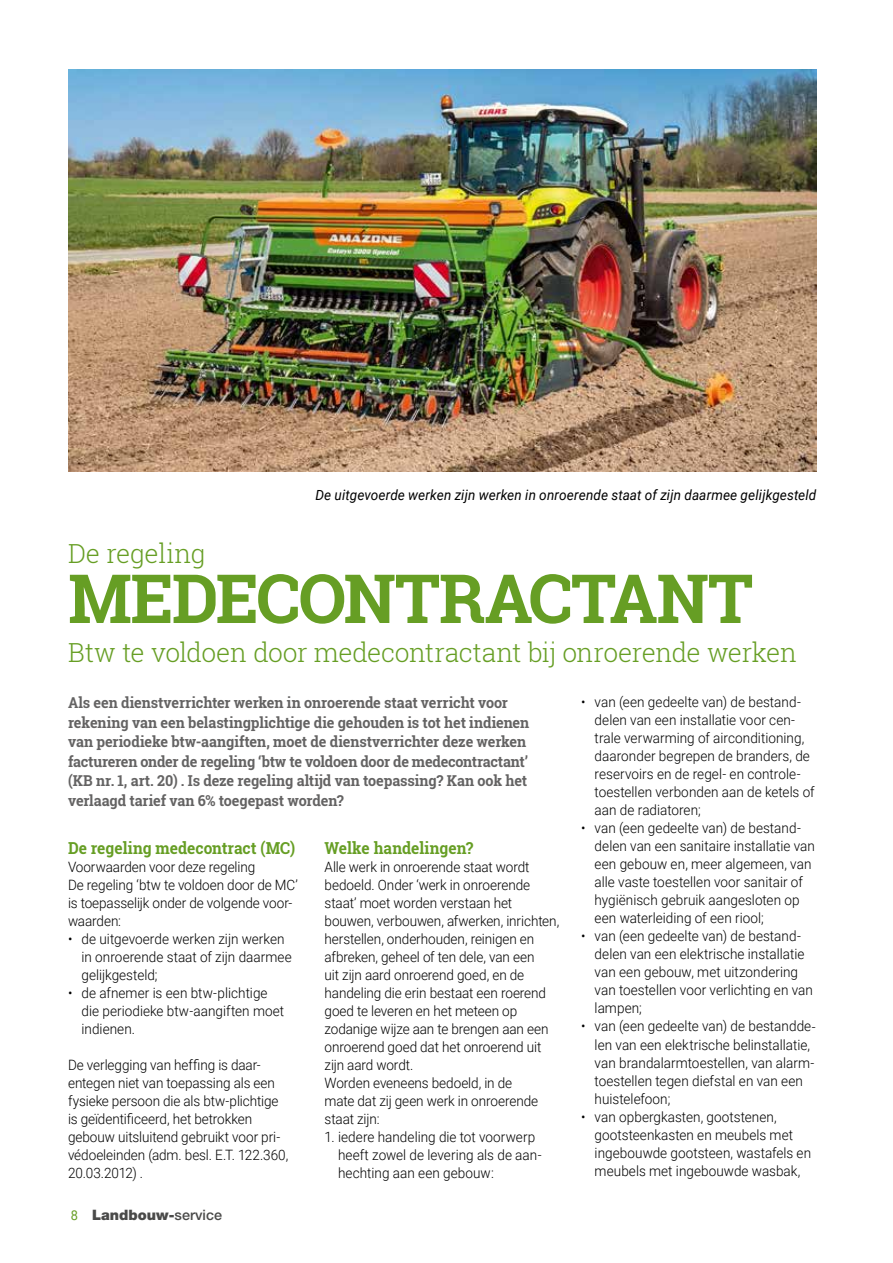
<style>
.page{position:relative;width:893px;height:1263px;background:#fff}
.page>*{position:absolute;margin:0;border:0;box-sizing:border-box;transform-origin:0 0}
.t1{font:700 67.8px "Roboto Slab";letter-spacing:-.03em;color:#669e24}
.t2{font:300 26.25px "Roboto Slab";letter-spacing:-.015em;color:#669e24}
.t3{font:700 16.5px "Roboto Slab";color:#669e24;scale:.94 1}
.t4{font:700 15px/19.5px "Roboto Slab";letter-spacing:-.01em;color:#646363;scale:.96 1}
.t5{font:900 14.4px "Helvetica Neue LT Std";color:#4a4a49}
.t6{font:300 14.25px/18px "Roboto";color:#000;scale:.95 1}
.t7{font:italic 14.25px "Roboto";letter-spacing:.01em;color:#000;scale:.95 1}
.s1{font-family:"Roboto";font-weight:400;font-size:13.5px;color:#669e24}
.s2{font-weight:500}
</style>
<div class="page">
<img style="left:68px;top:70px;width:748px;height:402px">
<h2 class="t2" style="left:68px;top:535px;width:139px">De regeling</h2>
<p class="t7" style="left:315px;top:485px;width:529px">De uitgevoerde werken zijn werken in onroerende staat of zijn daarmee gelijkgesteld</p>
<h1 class="t1" style="left:68px;top:552px;width:687px">MEDECONTRACTANT</h1>
<h2 class="t2" style="left:68px;top:634px;width:730px">Btw te voldoen door medecontractant bij onroerende werken</h2>
<p class="t4" style="left:68px;top:693px;width:482px">Als een dienstverrichter werken in onroerende staat verricht voor rekening van een belastingplichtige die gehouden is tot het indienen van periodieke btw-aangiften, moet de dienstverrichter deze werken factureren onder de regeling ‘btw te voldoen door de medecontractant’ (KB nr. 1, art. 20) . Is deze regeling altijd van toepassing? Kan ook het verlaagd tarief van 6% toegepast worden?</p>
<p class="t3" style="left:68px;top:837px;width:243px">De regeling medecontract (MC)</p>
<p class="t6" style="left:68px;top:858px;width:244px">Voorwaarden voor deze regeling<br>De regeling ‘btw te voldoen door de MC’ is toepasselijk onder de volgende voor&shy;waarden:</p>
<p class="t6" style="left:82px;top:930px;width:223px;text-indent:-13px">• de uitgevoerde werken zijn werken in onroerende staat of zijn daarmee gelijkgesteld;</p>
<p class="t6" style="left:82px;top:984px;width:215px;text-indent:-14px">• de afnemer is een btw-plichtige die periodieke btw-aangiften moet indienen.</p>
<p class="t6" style="left:68px;top:1056px;width:233px">De verlegging van heffing is daar&shy;entegen niet van toepassing als een fysieke persoon die als btw-plichtige is geïdentificeerd, het betrokken gebouw uitsluitend gebruikt voor pri&shy;védoeleinden (adm. besl. E.T. 122.360, 20.03.2012) .</p>
<p class="t3" style="left:325px;top:837px;width:160px">Welke handelingen?</p>
<p class="t6" style="left:325px;top:858px;width:249px">Alle werk in onroerende staat wordt bedoeld. Onder ‘werk in onroerende staat’ moet worden verstaan het bouwen, verbouwen, afwerken, inrichten, herstellen, onderhouden, reinigen en afbreken, geheel of ten dele, van een<br>uit zijn aard onroerend goed, en de handeling die erin bestaat een roerend goed te leveren en het meteen op zodanige wijze aan te brengen aan een onroerend goed dat het onroerend uit zijn aard wordt.<br>Worden eveneens bedoeld, in de<br>mate dat zij geen werk in onroerende staat zijn:</p>
<p class="t6" style="left:338px;top:1128px;width:216px;text-indent:-13px">1. iedere handeling die tot voorwerp heeft zowel de levering als de aan&shy;hechting aan een gebouw:</p>
<p class="t5" style="left:71px;top:1206px;width:153px"><span class="s1">8</span> Landbouw-<span class="s2">service</span></p>
<p class="t6" style="left:595px;top:693px;width:233px;text-indent:-13px">• van (een gedeelte van) de bestand&shy;delen van een installatie voor cen&shy;trale verwarming of airconditioning, daaronder begrepen de branders, de reservoirs en de regel- en controle&shy;toestellen verbonden aan de ketels of aan de radiatoren;</p>
<p class="t6" style="left:595px;top:819px;width:233px;text-indent:-13px">• van (een gedeelte van) de bestand&shy;delen van een sanitaire installatie van een gebouw en, meer algemeen, van alle vaste toestellen voor sanitair of hygiënisch gebruik aangesloten op een waterleiding of een riool;</p>
<p class="t6" style="left:595px;top:927px;width:231px;text-indent:-13px">• van (een gedeelte van) de bestand&shy;delen van een elektrische installatie van een gebouw, met uitzondering van toestellen voor verlichting en van lampen;</p>
<p class="t6" style="left:595px;top:1017px;width:234px;text-indent:-13px">• van (een gedeelte van) de bestandde&shy;len van een elektrische belinstallatie, van brandalarmtoestellen, van alarm&shy;toestellen tegen diefstal en van een huistelefoon;</p>
<p class="t6" style="left:595px;top:1107px;width:229px;text-indent:-13px">• van opbergkasten, gootstenen, gootsteenkasten en meubels met ingebouwde gootsteen, wastafels en meubels met ingebouwde wasbak,</p>
</div>
